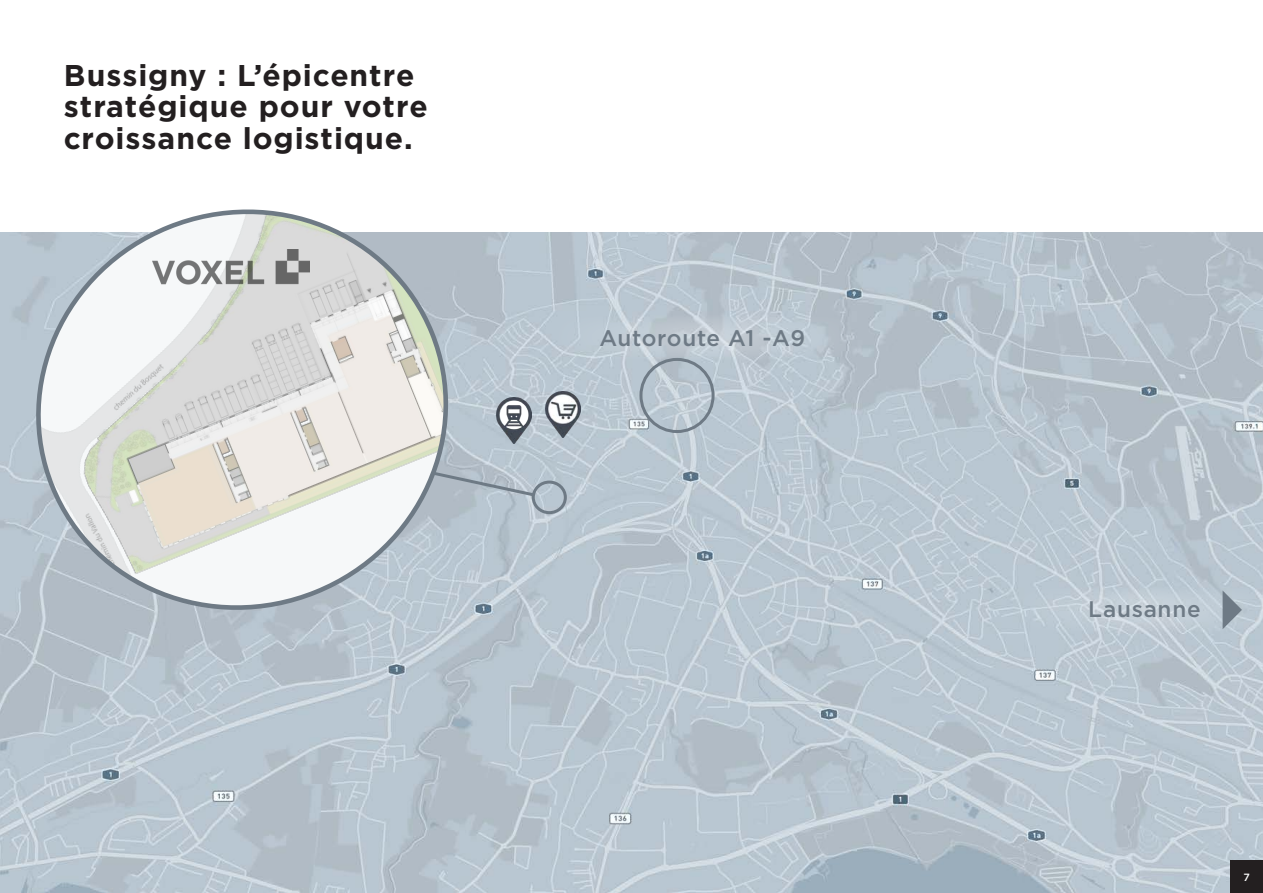
<style>
.page{position:relative;width:1263px;height:893px;background:#fff}
.page>*{position:absolute;margin:0;border:0;box-sizing:border-box;transform-origin:0 0}
.t1{font:700 30px/31.5px "Gotham Pro";letter-spacing:.03em;color:#231f20}
.t2{font:500 22.5px "Gotham Pro";letter-spacing:.03em;color:#6e7a85}
.t3{font:500 10.5px "Gotham Pro";color:#fff}
</style>
<div class="page">
<img style="left:0;top:232px;width:1263px;height:661px">
<div style="left:1231px;top:861px;width:32px;height:32px;background:#231f20"></div>
<div style="left:532px;top:481px;width:35px;height:33px;border:3px solid #6e7a85;border-radius:50%"></div>
<div style="left:639px;top:358px;width:76px;height:75px;border:3px solid #6e7a85;border-radius:50%"></div>
<svg style="left:1004px;top:587px;width:259px;height:45px;background:#c1cdd6"></svg>
<svg style="left:542px;top:315px;width:326px;height:46px;background:#bdc8d2"></svg>
<svg style="left:473px;top:454px;width:63px;height:44px;background:#b3bfc9"></svg>
<svg style="left:12px;top:209px;width:461px;height:425px"></svg>
<img style="left:153px;top:249px;width:157px;height:35px">
<svg style="left:1221px;top:590px;width:22px;height:41px"></svg>
<img style="left:546px;top:392px;width:34px;height:45px">
<img style="left:497px;top:398px;width:35px;height:45px">
<p class="t1" style="left:64px;top:59px;width:365px">Bussigny : L’épicentre stratégique pour votre croissance logistique.</p>
<p class="t2" style="left:600px;top:326px;width:207px">Autoroute A1 -A9</p>
<p class="t2" style="left:1088px;top:596px;width:114px">Lausanne</p>
<p class="t3" style="left:1243px;top:871px;width:8px">7</p>
</div>
